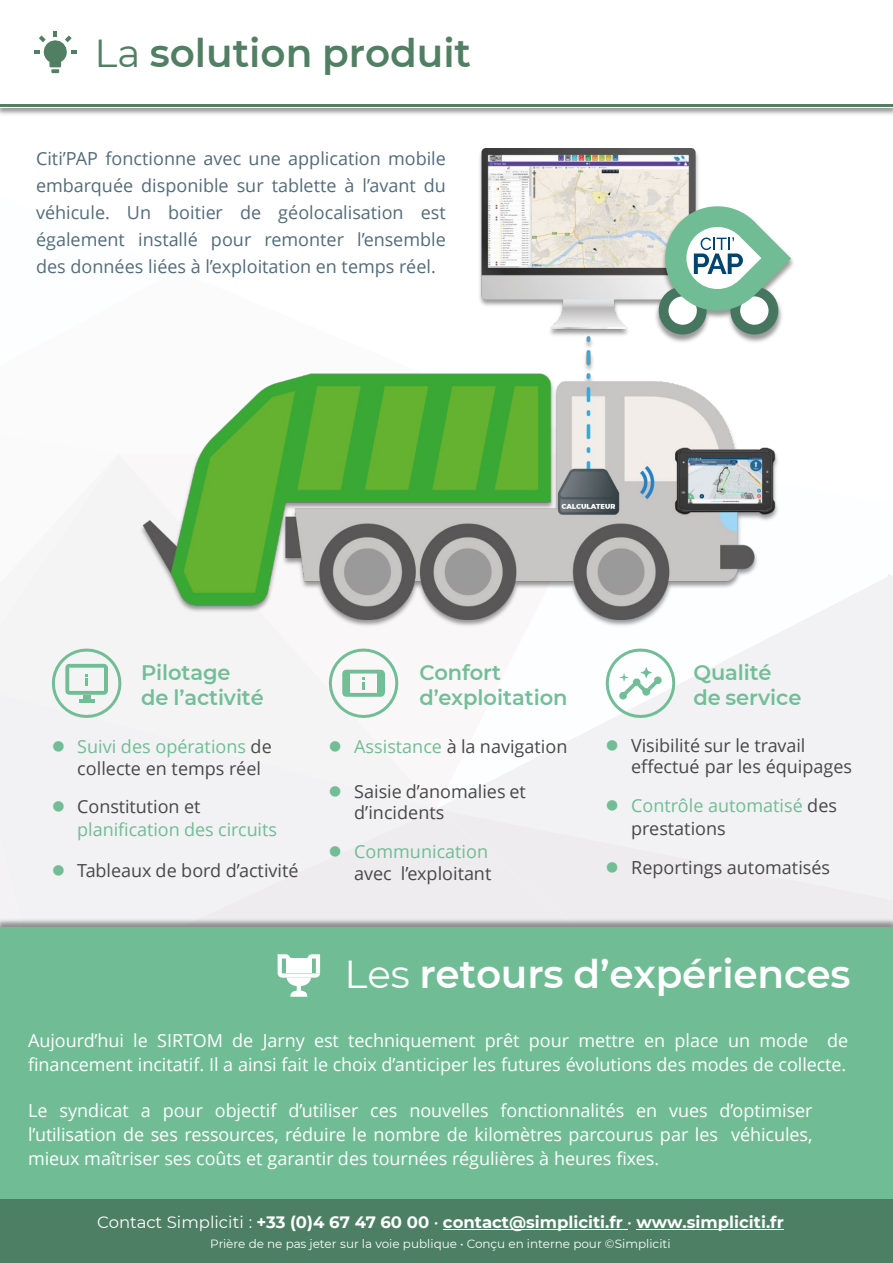
<style>
.page{position:relative;width:893px;height:1263px;background:#fff}
.page>*{position:absolute;margin:0;border:0;box-sizing:border-box;transform-origin:0 0}
.t1{font:600 39px "Montserrat";letter-spacing:-.005em;color:#fff}
.t2{font:600 39px "Montserrat";color:#507f63}
.t3{font:600 21px/25.2px "Montserrat";letter-spacing:-.005em;color:#71be97}
.t4{font:18px/24px "Open Sans";letter-spacing:-.005em;color:#fff}
.t5{font:18px/21.6px "Open Sans";color:#484848}
.t6{font:18px/27px "Open Sans";color:#536c79;text-align:justify}
.t7{font:18px/23px "Open Sans";letter-spacing:-.005em;color:#70bd95}
.t8{font:700 16.5px "Montserrat";color:#fff}
.t9{font:12px "Montserrat";letter-spacing:-.005em;color:#fff}
.s1{font-weight:400}
.s2{color:#71be96}
.s3{color:#70bd95}
.s4{color:#484848}
</style>
<div class="page">
<div style="left:436px;top:809px;width:168px;height:107px;background:#eeecef"></div>
<svg style="left:437px;top:723px;width:167px;height:86px;fill:#f2f1f3"></svg>
<div style="left:0;top:624px;width:327px;height:70px;background:#f5f4f4"></div>
<div style="left:0;top:694px;width:436px;height:222px;background:#f2f1f3"></div>
<div style="left:1px;top:499px;width:87px;height:125px;background:#f5f4f4"></div>
<div style="left:0;top:842px;width:39px;height:74px;background:#f2f1f3"></div>
<img style="left:88px;top:490px;width:516px;height:140px">
<img style="left:94px;top:148px;width:510px;height:471px">
<div style="left:0;top:927px;width:893px;height:336px;background:#70bd95"></div>
<svg style="left:34px;top:31px;width:42px;height:42px"></svg>
<hr style="left:0;top:104px;width:893px;height:3px;background:#507f63">
<svg style="left:277px;top:954px;width:43px;height:43px"></svg>
<div style="left:0;top:1199px;width:893px;height:64px;background:#4c7f63"></div>
<hr style="left:443px;top:1229px;width:180px;height:1px;background:#fff">
<svg style="left:327px;top:648px;width:73px;height:72px"></svg>
<svg style="left:604px;top:108px;width:289px;height:1122px"></svg>
<svg style="left:50px;top:647px;width:73px;height:73px"></svg>
<h2 class="t2" style="left:94px;top:25px;width:378px"><span class="s1">La</span> solution produit</h2>
<p class="t6" style="left:36px;top:145px;width:411px">Citi’PAP fonctionne avec une application mobile embarquée disponible sur tablette à l’avant du véhicule. Un boitier de géolocalisation est également installé pour remonter l’ensemble des données liées à l’exploitation en temps réel.</p>
<p class="t3" style="left:141px;top:659px;width:91px">Pilotage</p>
<p class="t3" style="left:141px;top:684px;width:124px">de l’activité</p>
<p class="t5" style="left:77px;top:735px;width:196px;text-indent:-26px"><span class="s2">●</span> <span class="s3">Suivi des opérations</span> de collecte en temps réel</p>
<p class="t7" style="left:77px;top:794px;width:201px;text-indent:-26px"><span class="s2">●</span> <span class="s4">Constitution et </span>planification des circuits</p>
<p class="t5" style="left:52px;top:859px;width:248px"><span class="s2">●</span> Tableaux de bord d’activité</p>
<p class="t3" style="left:419px;top:659px;width:150px">Confort d’exploitation</p>
<p class="t5" style="left:328px;top:735px;width:240px"><span class="s2">●</span> <span class="s3">Assistance</span> à la navigation</p>
<p class="t5" style="left:354px;top:780px;width:173px;text-indent:-26px"><span class="s2">●</span> Saisie d’anomalies et d’incidents</p>
<p class="t5" style="left:328px;top:839px;width:164px;line-height:22.8px;text-align:right"><span class="s2">●</span> <span class="s3">Communication </span>avec l’exploitant</p>
<p class="t3" style="left:693px;top:659px;width:109px">Qualité de service</p>
<p class="t5" style="left:631px;top:734px;width:222px;text-indent:-26px"><span class="s2">●</span> Visibilité sur le travail effectué par les équipages</p>
<p class="t7" style="left:631px;top:793px;width:207px;text-indent:-26px"><span class="s2">●</span> Contrôle automatisé <span class="s4">des prestations</span></p>
<p class="t5" style="left:605px;top:856px;width:226px"><span class="s2">●</span> Reportings automatisés</p>
<h1 class="t1" style="left:344px;top:947px;width:507px"><span class="s1">Les</span> retours d’expériences</h1>
<p class="t4" style="left:28px;top:1028px;width:821px">Aujourd’hui le SIRTOM de Jarny est techniquement prêt pour mettre en place un mode de financement incitatif. Il a ainsi fait le choix d’anticiper les futures évolutions des modes de collecte.</p>
<p class="t4" style="left:28px;top:1098px;width:786px;text-align:justify">Le syndicat a pour objectif d’utiliser ces nouvelles fonctionnalités en vues d’optimiser l’utilisation de ses ressources, réduire le nombre de kilomètres parcourus par les véhicules, mieux maîtriser ses coûts et garantir des tournées régulières à heures fixes.</p>
<p class="t8" style="left:97px;top:1210px;width:688px"><span class="s1">Contact Simpliciti :</span> +33 (0)4 67 47 60 00 <span class="s1">•</span> contact@simpliciti.fr <span class="s1">•</span> www.simpliciti.fr</p>
<p class="t9" style="left:210px;top:1235px;width:462px">Prière de ne pas jeter sur la voie publique • Conçu en interne pour ©Simpliciti</p>
</div>
